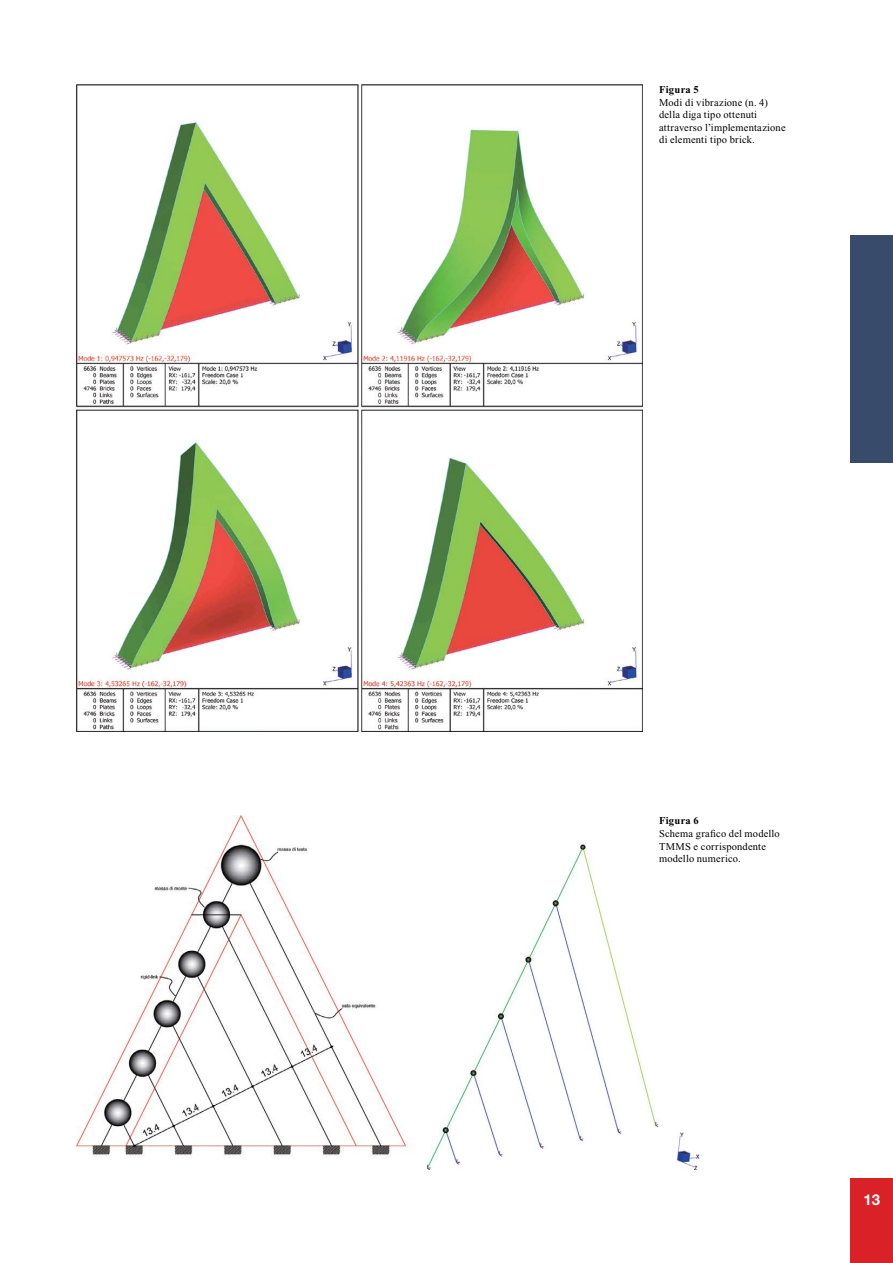
<style>
.page{position:relative;width:893px;height:1263px;background:#fff}
.page>*{position:absolute;margin:0;border:0;box-sizing:border-box;transform-origin:0 0}
.t1{font:700 15px "Helvetica Neue";color:#fff}
.t2{font:10.5px/12.6px "Times New Roman";letter-spacing:.02em;color:#000}
.t3{font:700 10.5px "Times New Roman";letter-spacing:.025em;color:#000}
</style>
<div class="page">
<div style="left:850px;top:1178px;width:43px;height:85px;background:#da2128"></div>
<div style="left:850px;top:236px;width:43px;height:227px;background:#394b6a"></div>
<img style="left:77px;top:85px;width:565px;height:646px">
<img style="left:77px;top:816px;width:623px;height:353px">
<p class="t3" style="left:659px;top:84px;width:41px">Figura 5</p>
<p class="t2" style="left:659px;top:96px;width:128px">Modi di vibrazione (n. 4) della diga tipo ottenuti attraverso l’implementazione di elementi tipo brick.</p>
<p class="t3" style="left:659px;top:815px;width:41px">Figura 6</p>
<p class="t2" style="left:659px;top:827px;width:122px">Schema grafico del modello<br>TMMS e corrispondente modello numerico.</p>
<h1 class="t1" style="left:863px;top:1190px;width:18px">13</h1>
</div>
